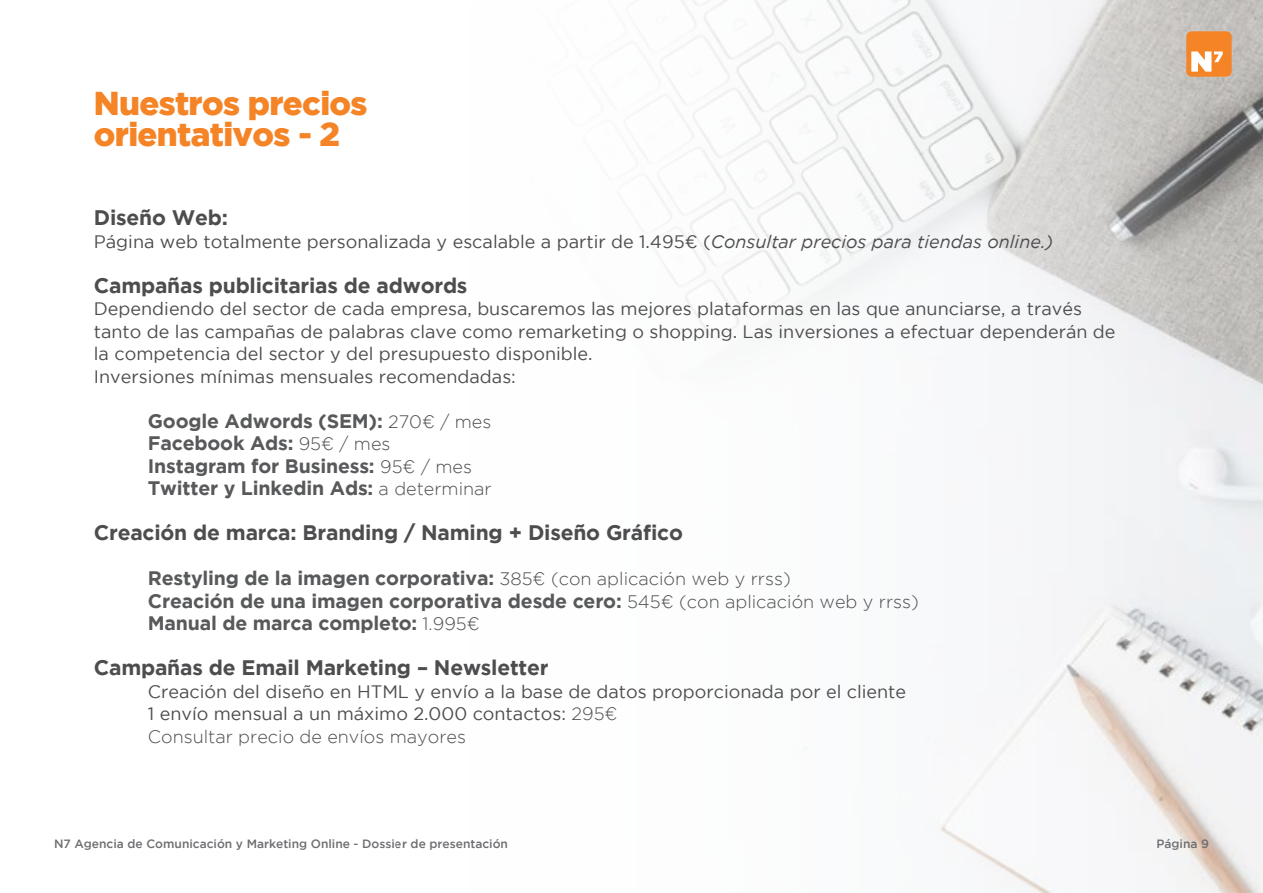
<style>
.page{position:relative;width:1263px;height:893px;background:#fff}
.page>*{position:absolute;margin:0;border:0;box-sizing:border-box;transform-origin:0 0}
.t1{font:900 33px/31.5px "Gotham";letter-spacing:-.02em;color:#f58427}
.t2{font:700 21px "Gotham";letter-spacing:-.01em;color:#4d4d4f}
.t3{font:700 19.5px/22.5px "Gotham";letter-spacing:-.01em;color:#58595b}
.t4{font:18px/22.5px "Gotham";color:#4d4d4f}
.t5{font:500 12px "Gotham";color:#6d6e71}
.s1{font-style:italic}
.s2{font-weight:300;font-size:18px;color:#4d4d4f}
.s3{font-weight:300}
</style>
<div class="page">
<img style="left:638px;top:0;width:625px;height:893px">
<div style="left:1186px;top:31px;width:46px;height:46px;background:#f58427;border-radius:5px"></div>
<svg style="left:1191px;top:51px;width:32px;height:21px"></svg>
<h1 class="t1" style="left:94px;top:87px;width:275px">Nuestros precios orientativos - 2</h1>
<p class="t2" style="left:94px;top:206px;width:136px">Diseño Web:</p>
<p class="t4" style="left:94px;top:230px;width:961px">Página web totalmente personalizada y escalable a partir de 1.495¤ (<span class="s1">Consultar precios para tiendas online.)</span></p>
<p class="t2" style="left:94px;top:273px;width:375px">Campañas publicitarias de adwords</p>
<p class="t4" style="left:94px;top:297px;width:1023px">Dependiendo del sector de cada empresa, buscaremos las mejores plataformas en las que anunciarse, a través tanto de las campañas de palabras clave como remarketing o shopping. Las inversiones a efectuar dependerán de la competencia del sector y del presupuesto disponible.<br>Inversiones mínimas mensuales recomendadas:</p>
<p class="t3" style="left:148px;top:409px;width:345px">Google Adwords (SEM): <span class="s2">270¤ / mes<br></span>Facebook Ads: <span class="s2">95¤ / mes<br></span>Instagram for Business: <span class="s2">95¤ / mes<br></span>Twitter y Linkedin Ads: <span class="s2">a determinar</span></p>
<p class="t2" style="left:94px;top:521px;width:591px">Creación de marca: Branding / Naming + Diseño Gráfico</p>
<p class="t3" style="left:148px;top:567px;width:772px">Restyling de la imagen corporativa: <span class="s2">385¤ (con aplicación web y rrss)<br></span>Creación de una imagen corporativa desde cero: <span class="s2">545¤ (con aplicación web y rrss)<br></span>Manual de marca completo: <span class="s2">1.995¤€</span></p>
<p class="t2" style="left:94px;top:656px;width:456px">Campañas de Email Marketing – Newsletter</p>
<p class="t4" style="left:148px;top:680px;width:760px">Creación del diseño en HTML y envío a la base de datos proporcionada por el cliente<br>1 envío mensual a un máximo 2.000 contactos: <span class="s3">295¤<br>Consultar precio de envíos mayores</span></p>
<p class="t5" style="left:54px;top:837px;width:455px">N7 Agencia de Comunicación y Marketing Online - Dossier de presentación</p>
<p class="t5" style="left:1156px;top:837px;width:54px">Página 9</p>
</div>
